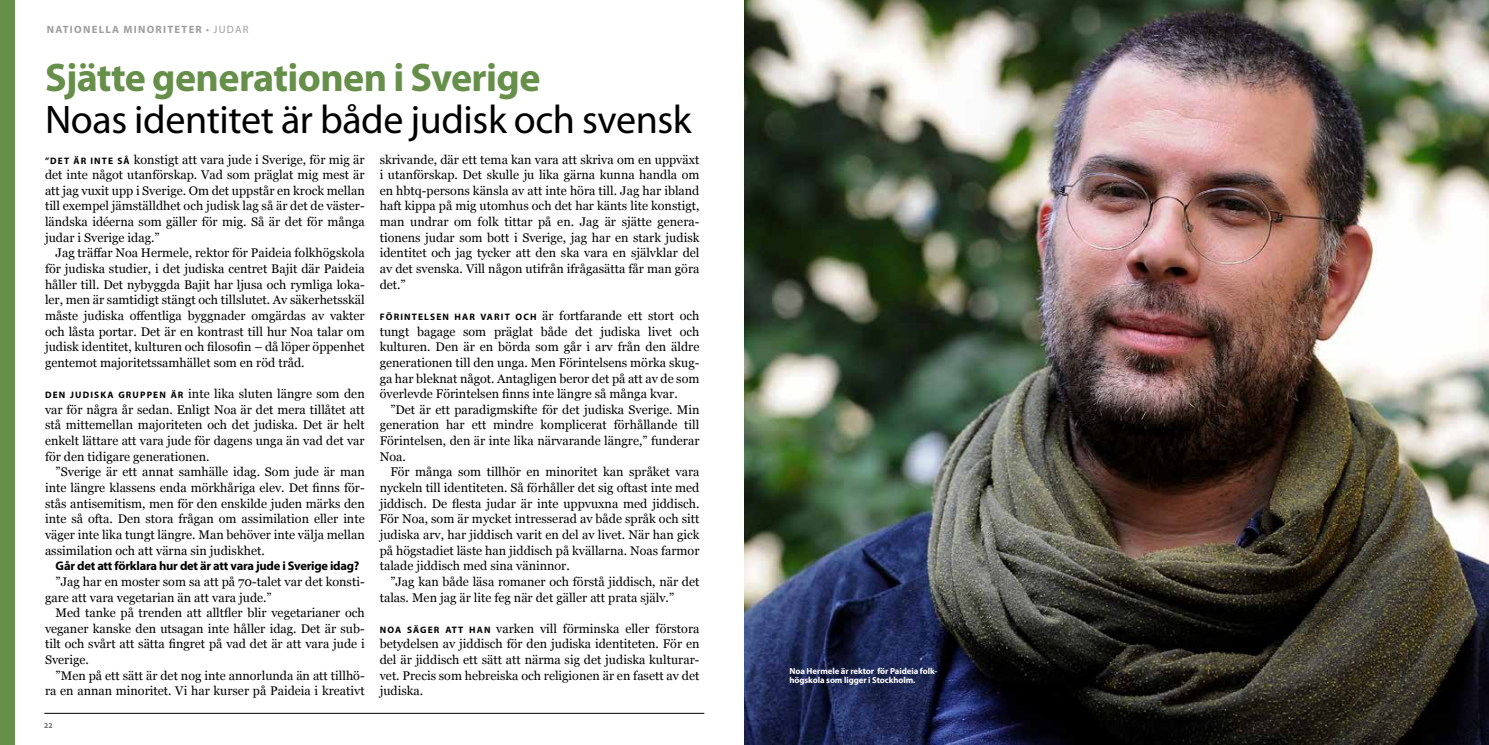
<style>
.page{position:relative;width:1489px;height:745px;background:#fff}
.page>*{position:absolute;margin:0;border:0;box-sizing:border-box;transform-origin:0 0}
.t1{font:40px "Myriad Pro";letter-spacing:-.01em;color:#000}
.t2{font:700 40px "Myriad Pro";letter-spacing:-.015em;color:#668f49}
.t3{font:12.5px/15.6px "Georgia";color:#000;text-align:justify}
.t4{font:700 12.5px "Myriad Pro";letter-spacing:-.02em;color:#000}
.t5{font:700 10.62px "Myriad Pro";letter-spacing:.12em;color:#9d9d9c}
.t6{font:700 8.75px/8.8px "Myriad Pro";letter-spacing:-.01em;color:#fff}
.t7{font:700 7.5px "Myriad Pro";color:#706f6f}
.s1{font-weight:400}
.s2{font-family:"Myriad Pro";font-weight:700;font-size:9.38px}
</style>
<div class="page">
<hr style="left:44px;top:712px;width:660px;height:1px;background:#000">
<div style="left:0;top:0;width:14px;height:744px;background:#668f49"></div>
<img style="left:744px;top:0;width:744px;height:744px">
<p class="t5" style="left:47px;top:23px;width:203px">NATIONELLA MINORITETER <span class="s1">• JUDAR</span></p>
<h1 class="t2" style="left:45px;top:55px;width:497px">Sjätte generationen i Sverige</h1>
<h1 class="t1" style="left:45px;top:98px;width:648px">Noas identitet är både judisk och svensk</h1>
<p class="t3" style="left:45px;top:151px;width:321px"><span class="s2">”DET ÄR INTE SÅ</span> konstigt att vara jude i Sverige, för mig är det inte något utanförskap. Vad som präglat mig mest är att jag vuxit upp i Sverige. Om det uppstår en krock mellan till exempel jämställdhet och judisk lag så är det de väster&shy;ländska idéerna som gäller för mig. Så är det för många judar i Sverige idag.”</p>
<p class="t3" style="left:45px;top:245px;width:321px;text-indent:11px">Jag träffar Noa Hermele, rektor för Paideia folkhögskola för judiska studier, i det judiska centret Bajit där Paideia håller till. Det nybyggda Bajit har ljusa och rymliga loka&shy;ler, men är samtidigt stängt och tillslutet. Av säkerhetsskäl måste judiska offentliga byggnader omgärdas av vakter och låsta portar. Det är en kontrast till hur Noa talar om judisk identitet, kulturen och filosofin – då löper öppenhet gentemot majoritetssamhället som en röd tråd.</p>
<p class="t3" style="left:45px;top:386px;width:321px"><span class="s2">DEN JUDISKA GRUPPEN ÄR</span> inte lika sluten längre som den var för några år sedan. Enligt Noa är det mera tillåtet att stå mittemellan majoriteten och det judiska. Det är helt enkelt lättare att vara jude för dagens unga än vad det var för den tidigare generationen.</p>
<p class="t3" style="left:45px;top:464px;width:321px;text-indent:11px">”Sverige är ett annat samhälle idag. Som jude är man inte längre klassens enda mörkhåriga elev. Det finns för&shy;stås antisemitism, men för den enskilde juden märks den inte så ofta. Den stora frågan om assimilation eller inte väger inte lika tungt längre. Man behöver inte välja mellan assimilation och att värna sin judiskhet.</p>
<p class="t4" style="left:56px;top:558px;width:305px">Går det att förklara hur det är att vara jude i Sverige idag?</p>
<p class="t3" style="left:45px;top:573px;width:321px;text-indent:11px">”Jag har en moster som sa att på 70-talet var det konsti&shy;gare att vara vegetarian än att vara jude.”</p>
<p class="t3" style="left:45px;top:605px;width:321px;text-indent:11px">Med tanke på trenden att alltfler blir vegetarianer och veganer kanske den utsagan inte håller idag. Det är sub&shy;tilt och svårt att sätta fingret på vad det är att vara jude i Sverige.</p>
<p class="t3" style="left:45px;top:667px;width:321px;text-align:right">”Men på ett sätt är det nog inte annorlunda än att tillhö&shy;ra en annan minoritet. Vi har kurser på Paideia i kreativt</p>
<p class="t3" style="left:380px;top:151px;width:321px">skrivande, där ett tema kan vara att skriva om en uppväxt i utanförskap. Det skulle ju lika gärna kunna handla om en hbtq-persons känsla av att inte höra till. Jag har ibland haft kippa på mig utomhus och det har känts lite konstigt, man undrar om folk tittar på en. Jag är sjätte genera&shy;tionens judar som bott i Sverige, jag har en stark judisk identitet och jag tycker att den ska vara en självklar del av det svenska. Vill någon utifrån ifrågasätta får man göra det.”</p>
<p class="t3" style="left:380px;top:308px;width:321px"><span class="s2">FÖRINTELSEN HAR VARIT OCH</span> är fortfarande ett stort och tungt bagage som präglat både det judiska livet och kulturen. Den är en börda som går i arv från den äldre generationen till den unga. Men Förintelsens mörka skug&shy;ga har bleknat något. Antagligen beror det på att av de som överlevde Förintelsen finns inte längre så många kvar.</p>
<p class="t3" style="left:380px;top:401px;width:321px;text-indent:11px">”Det är ett paradigmskifte för det judiska Sverige. Min generation har ett mindre komplicerat förhållande till Förintelsen, den är inte lika närvarande längre,” funderar Noa.</p>
<p class="t3" style="left:380px;top:464px;width:321px;text-indent:11px">För många som tillhör en minoritet kan språket vara nyckeln till identiteten. Så förhåller det sig oftast inte med jiddisch. De flesta judar är inte uppvuxna med jiddisch.<br>För Noa, som är mycket intresserad av både språk och sitt judiska arv, har jiddisch varit en del av livet. När han gick på högstadiet läste han jiddisch på kvällarna. Noas farmor talade jiddisch med sina väninnor.</p>
<p class="t3" style="left:380px;top:573px;width:321px;text-indent:11px">”Jag kan både läsa romaner och förstå jiddisch, när det talas. Men jag är lite feg när det gäller att prata själv.”</p>
<p class="t3" style="left:380px;top:620px;width:321px"><span class="s2">NOA SÄGER AT T HAN</span> varken vill förminska eller förstora betydelsen av jiddisch för den judiska identiteten. För en del är jiddisch ett sätt att närma sig det judiska kulturar&shy;vet. Precis som hebreiska och religionen är en fasett av det judiska.</p>
<p class="t7" style="left:44px;top:721px;width:10px">22</p>
<p class="t6" style="left:789px;top:666px;width:149px">Noa Hermele är rektor för Paideia folk&shy;högskola som ligger i Stockholm.</p>
</div>
